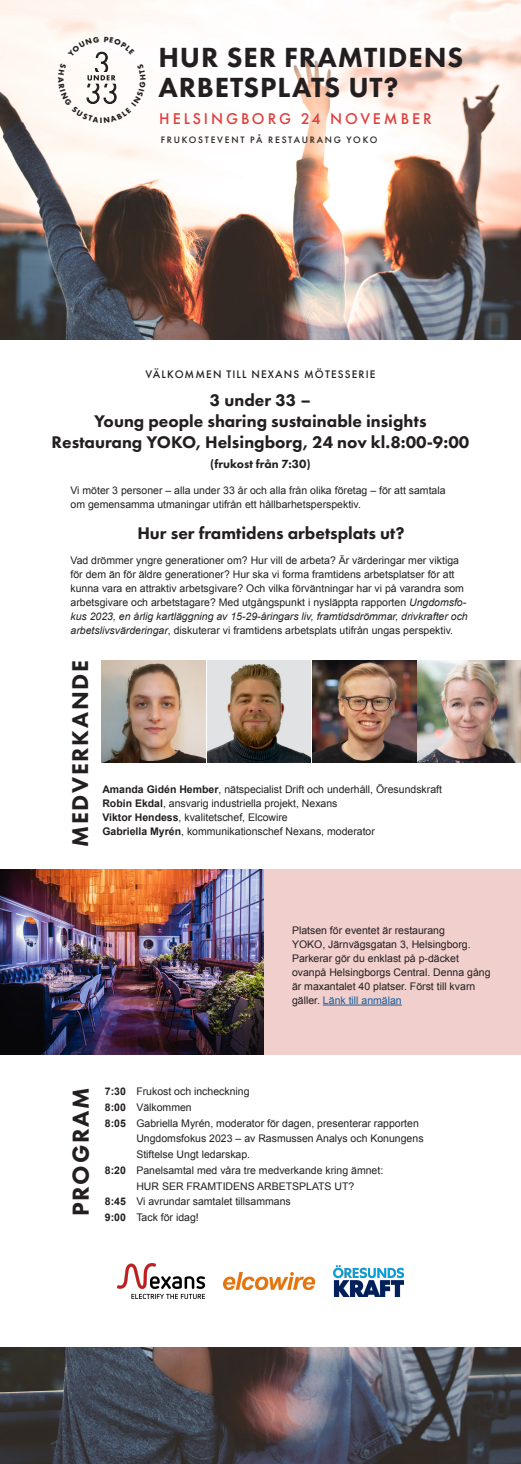
<style>
.page{position:relative;width:521px;height:1464px;background:#fff}
.page>*{position:absolute;margin:0;border:0;box-sizing:border-box;transform-origin:0 0}
.t1{font:800 28.7px/29.7px "Futura PT";letter-spacing:.03em;color:#231f20}
.t2{font:800 23.97px "Futura PT";letter-spacing:.07em;color:#231f20}
.t3{font:800 23.62px "Futura PT";letter-spacing:.07em;color:#231f20}
.t4{font:800 17.5px "Futura PT";color:#231f20}
.t5{font:500 16.19px "Futura PT";letter-spacing:.18em;color:#e03e3c}
.t6{font:800 12.25px "Futura PT";color:#231f20}
.t7{font:500 11.38px "Futura PT";letter-spacing:.1em;color:#231f20}
.t8{font:10.5px/14px "Arial";color:#231f20}
.t9{font:500 9.62px "Futura PT";letter-spacing:.18em;color:#231f20}
.t10{font:700 7.17px "Futura";color:#231f20}
.s1{font-style:italic}
.s2{font-weight:700}
.s3{color:#175d9e}
</style>
<div class="page">
<div style="left:207px;top:660px;width:104px;height:102px;background:#e1e2e4"></div>
<img style="left:102px;top:660px;width:103px;height:102px">
<img style="left:418px;top:660px;width:103px;height:102px">
<div style="left:260px;top:869px;width:261px;height:185px;background:#f0cfcc"></div>
<img style="left:0;top:0;width:521px;height:339px">
<img style="left:0;top:869px;width:263px;height:185px">
<hr style="left:323px;top:1004px;width:79px;height:1px;background:#175d9e">
<img style="left:207px;top:664px;width:104px;height:98px">
<img style="left:312px;top:660px;width:104px;height:102px">
<img style="left:0;top:1347px;width:520px;height:116px">
<img style="left:118px;top:1263px;width:87px;height:35px">
<img style="left:224px;top:1272px;width:90px;height:17px">
<img style="left:333px;top:1265px;width:70px;height:31px">
<svg style="left:58px;top:36px;width:88px;height:87px"></svg>
<p class="t10" style="left:100px;top:115px;width:4px">I</p>
<p class="t1" style="left:158px;top:43px;width:306px">HUR SER FRAMTIDENS<br>ARBETSPLATS UT?</p>
<p class="t5" style="left:159px;top:109px;width:274px">HELSINGBORG 24 NOVEMBER</p>
<p class="t9" style="left:161px;top:134px;width:218px">FRUKOSTEVENT PÅ RESTAURANG YOKO</p>
<p class="t7" style="left:145px;top:367px;width:232px">VÄLKOMMEN TILL NEXANS MÖTESSERIE</p>
<p class="t4" style="left:210px;top:389px;width:103px">3 under 33 –</p>
<p class="t4" style="left:94px;top:410px;width:334px">Young people sharing sustainable insights</p>
<p class="t4" style="left:52px;top:431px;width:419px">Restaurang YOKO, Helsingborg, 24 nov kl.8:00-9:00</p>
<p class="t6" style="left:210px;top:456px;width:102px">(frukost från 7:30)</p>
<p class="t8" style="left:70px;top:483px;width:377px">Vi möter 3 personer – alla under 33 år och alla från olika företag – för att samtala</p>
<p class="t8" style="left:70px;top:497px;width:292px">om gemensamma utmaningar utifrån ett hållbarhetsperspektiv.</p>
<p class="t4" style="left:137px;top:522px;width:269px">Hur ser framtidens arbetsplats ut?</p>
<p class="t8" style="left:70px;top:553px;width:399px">Vad drömmer yngre generationer om? Hur vill de arbeta? Är värderingar mer viktiga för dem än för äldre generationer? Hur ska vi forma framtidens arbetsplatser för att kunna vara en attraktiv arbetsgivare? Och vilka förväntningar har vi på varandra som arbetsgivare och arbetstagare? Med utgångspunkt i nysläppta rapporten <span class="s1">Ungdomsfo&shy;kus 2023, en årlig kartläggning av 15-29-åringars liv, framtidsdrömmar, drivkrafter och arbetslivsvärderingar</span>, diskuterar vi framtidens arbetsplats utifrån ungas perspektiv.</p>
<p class="t3" style="left:65px;top:846px;width:188px;rotate:-90deg">MEDVERKANDE</p>
<p class="t8" style="left:102px;top:782px;width:341px"><span class="s2">Amanda Gidén Hember</span>, nätspecialist Drift och underhåll, Öresundskraft</p>
<p class="t8" style="left:102px;top:796px;width:237px"><span class="s2">Robin Ekdal</span>, ansvarig industriella projekt, Nexans</p>
<p class="t8" style="left:102px;top:810px;width:187px"><span class="s2">Viktor Hendess</span>, kvalitetschef, Elcowire</p>
<p class="t8" style="left:102px;top:824px;width:274px"><span class="s2">Gabriella Myrén</span>, kommunikationschef Nexans, moderator</p>
<p class="t8" style="left:292px;top:923px;width:154px">Platsen för eventet är restaurang</p>
<p class="t8" style="left:292px;top:937px;width:180px">YOKO, Järnvägsgatan 3, Helsingborg.</p>
<p class="t8" style="left:292px;top:951px;width:168px">Parkerar gör du enklast på p-däcket</p>
<p class="t8" style="left:292px;top:965px;width:200px">ovanpå Helsingborgs Central. Denna gång är maxantalet 40 platser. Först till kvarn gäller. <span class="s3">Länk till anmälan</span></p>
<p class="t2" style="left:66px;top:1216px;width:130px;rotate:-90deg">PROGRAM</p>
<p class="t8" style="left:105px;top:1084px;width:146px"><span class="s2">7:30</span> Frukost och incheckning</p>
<p class="t8" style="left:105px;top:1100px;width:88px"><span class="s2">8:00</span> Välkommen</p>
<p class="t8" style="left:105px;top:1116px;width:315px"><span class="s2">8:05</span> Gabriella Myrén, moderator för dagen, presenterar rapporten</p>
<p class="t8" style="left:136px;top:1131px;width:289px">Ungdomsfokus 2023 – av Rasmussen Analys och Konungens</p>
<p class="t8" style="left:136px;top:1147px;width:115px">Stiftelse Ungt ledarskap.</p>
<p class="t8" style="left:105px;top:1163px;width:280px"><span class="s2">8:20</span> Panelsamtal med våra tre medverkande kring ämnet:</p>
<p class="t8" style="left:136px;top:1179px;width:220px">HUR SER FRAMTIDENS ARBETSPLATS UT?</p>
<p class="t8" style="left:105px;top:1194px;width:187px"><span class="s2">8:45</span> Vi avrundar samtalet tillsammans</p>
<p class="t8" style="left:105px;top:1210px;width:95px"><span class="s2">9:00</span> Tack för idag!</p>
</div>
